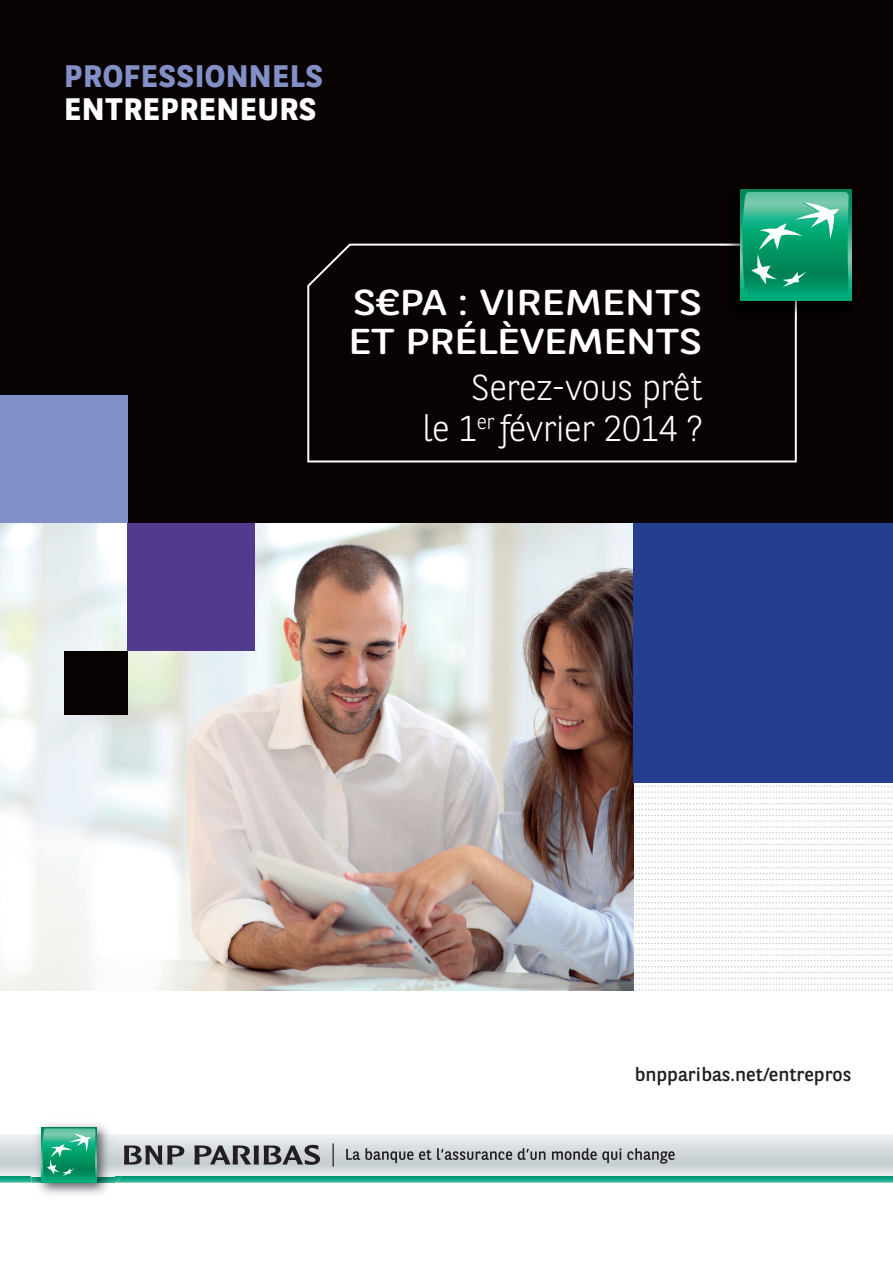
<style>
.page{position:relative;width:893px;height:1263px;background:#fff}
.page>*{position:absolute;margin:0;border:0;box-sizing:border-box;transform-origin:0 0}
.t1{font:300 36px/40.5px "BNPP Rounded";letter-spacing:-.02em;color:#fff;text-align:right}
.t2{font:36px/39.2px "BNPP Rounded";letter-spacing:-.02em;color:#fff;scale:1.23 1}
.t3{font:700 31.05px "BNPP Sans";letter-spacing:.01em;color:#838fc7;scale:1.06 1}
.t4{font:700 31.05px "BNPP Sans";letter-spacing:.01em;color:#fff;scale:1.06 1}
.t5{font:18.9px "BNPP Rounded";color:#231f20}
</style>
<div class="page">
<svg style="left:634px;top:782px;width:259px;height:209px"></svg>
<div style="left:0;top:0;width:893px;height:523px;background:#080302"></div>
<svg style="left:307px;top:244px;width:490px;height:218px"></svg>
<img style="left:720px;top:189px;width:132px;height:112px">
<img style="left:720px;top:244px;width:77px;height:77px">
<div style="left:740px;top:190px;width:111px;height:111px;background:linear-gradient(to right,#00aa76,#00aa76)"></div>
<svg style="left:742px;top:192px;width:107px;height:105px;background:#2cab82"></svg>
<img style="left:38px;top:1123px;width:70px;height:72px">
<svg style="left:0;top:1128px;width:893px;height:55px;background:#b0ccc8"></svg>
<img style="left:0;top:523px;width:634px;height:468px">
<div style="left:634px;top:523px;width:259px;height:259px;background:#253f8e"></div>
<div style="left:128px;top:523px;width:127px;height:128px;background:#523a8c"></div>
<div style="left:0;top:395px;width:128px;height:128px;background:#838fc7"></div>
<div style="left:64px;top:651px;width:64px;height:63px;background:#080302"></div>
<p class="t3" style="left:64px;top:55px;width:246px">PROFESSIONNELS</p>
<p class="t4" style="left:64px;top:88px;width:240px">ENTREPRENEURS</p>
<p class="t2" style="left:348px;top:283px;width:290px">S€PA : VIREMENTS<br>ET PRÉLÈVEMENTS</p>
<p class="t1" style="left:422px;top:368px;width:282px">Serez-vous prêt<br>le 1<sup>er</sup> février 2014 ?</p>
<p class="t5" style="left:635px;top:1063px;width:218px">bnpparibas.net/entrepros</p>
</div>
